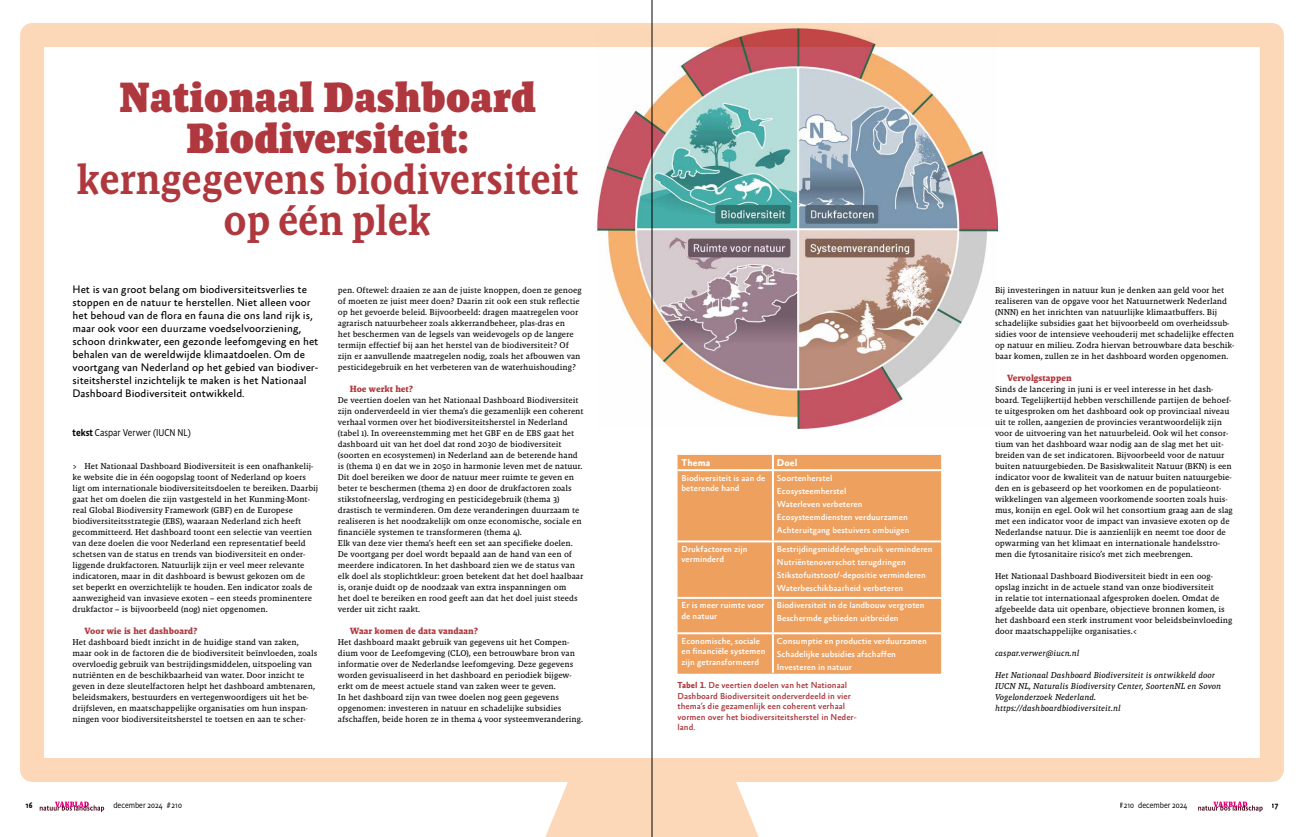
<style>
.page{position:relative;width:1304px;height:837px;background:#fff}
.page>*{position:absolute;margin:0;border:0;box-sizing:border-box;transform-origin:0 0}
.t1{font:500 43px/41px "Absara Headline Pro";letter-spacing:-.01em;color:#af383e;text-align:center}
.t2{font:900 43px/41px "Absara Headline Pro";letter-spacing:.01em;color:#af383e;text-align:center}
.t3{font:11px/13px "Absara Sans Offc Pro";color:#000}
.t4{font:300 10px "Absara Sans Headline Pro";color:#000}
.t5{font:700 10px "Absara Sans Offc Pro";color:#fff}
.t6{font:700 9.2px "Malaga OT";color:#af383e}
.t7{font:500 8.8px/13px "Absara Sans Offc Pro";color:#fff}
.t8{font:500 8.8px/10.5px "Absara Sans Offc Pro";color:#af383e}
.t9{font:8.6px/11px "Malaga OT";color:#000}
.t10{font:italic 8.6px/11px "Malaga OT";color:#000}
.t11{font:300 8.3px "Absara Sans Headline Pro";color:#000}
.t12{font:500 8.3px "Absara Sans Headline Pro";color:#000}
.s1{font-weight:500}
.s2{font-weight:700}
</style>
<div class="page">
<div style="left:20px;top:23px;width:1264px;height:758px;border:24px solid #fcd8b8"></div>
<img style="left:597px;top:28px;width:400px;height:400px">
<svg style="left:545px;top:772px;width:214px;height:64px;background:#fcdbbe"></svg>
<div style="left:677px;top:454px;width:264px;height:219px;background:#eea05f"></div>
<svg style="left:772px;top:454px;width:2px;height:15px"></svg>
<hr style="left:677px;top:469px;width:96px;height:2px;background:#fff">
<hr style="left:773px;top:469px;width:168px;height:2px;background:#fff">
<hr style="left:772px;top:471px;width:2px;height:69px;background:#fff">
<hr style="left:677px;top:540px;width:96px;height:2px;background:#fff">
<hr style="left:773px;top:540px;width:168px;height:2px;background:#fff">
<hr style="left:772px;top:542px;width:2px;height:54px;background:#fff">
<hr style="left:677px;top:596px;width:96px;height:2px;background:#fff">
<hr style="left:773px;top:596px;width:168px;height:2px;background:#fff">
<hr style="left:772px;top:598px;width:2px;height:34px;background:#fff">
<hr style="left:677px;top:632px;width:96px;height:2px;background:#fff">
<hr style="left:773px;top:632px;width:168px;height:2px;background:#fff">
<hr style="left:772px;top:634px;width:2px;height:38px;background:#fff">
<svg style="left:40px;top:801px;width:64px;height:10px"></svg>
<svg style="left:1198px;top:801px;width:65px;height:10px"></svg>
<hr style="left:652px;top:0;width:1px;height:836px;background:#000">
<h1 class="t2" style="left:119px;top:76px;width:418px">Nationaal Dashboard<br>Biodiversiteit:</h1>
<h1 class="t1" style="left:76px;top:158px;width:504px">kerngegevens biodiversiteit op één plek</h1>
<p class="t3" style="left:73px;top:283px;width:247px">Het is van groot belang om biodiversiteitsverlies te stoppen en de natuur te herstellen. Niet alleen voor het behoud van de flora en fauna die ons land rijk is, maar ook voor een duurzame voedselvoorziening, schoon drinkwater, een gezonde leefomgeving en het behalen van de wereldwijde klimaatdoelen. Om de voortgang van Nederland op het gebied van biodiver&shy;siteitsherstel inzichtelijk te maken is het Nationaal Dashboard Biodiversiteit ontwikkeld.</p>
<p class="t4" style="left:73px;top:426px;width:120px"><span class="s1">tekst</span> Caspar Verwer (IUCN NL)</p>
<p class="t9" style="left:73px;top:460px;width:247px">&gt; Het Nationaal Dashboard Biodiversiteit is een onafhankelij&shy;ke website die in één oogopslag toont of Nederland op koers ligt om internationale biodiversiteitsdoelen te bereiken. Daarbij gaat het om doelen die zijn vastgesteld in het Kunming-Mont&shy;real Global Biodiversity Framework (GBF) en de Europese biodiversiteitsstrategie (EBS), waaraan Nederland zich heeft gecommitteerd. Het dashboard toont een selectie van veertien van deze doelen die voor Nederland een representatief beeld schetsen van de status en trends van biodiversiteit en onder&shy;liggende drukfactoren. Natuurlijk zijn er veel meer relevante indicatoren, maar in dit dashboard is bewust gekozen om de<br>set beperkt en overzichtelijk te houden. Een indicator zoals de aanwezigheid van invasieve exoten – een steeds prominentere drukfactor – is bijvoorbeeld (nog) niet opgenomen.</p>
<p class="t6" style="left:85px;top:625px;width:115px">Voor wie is het dashboard?</p>
<p class="t9" style="left:73px;top:636px;width:246px">Het dashboard biedt inzicht in de huidige stand van zaken, maar ook in de factoren die de biodiversiteit beïnvloeden, zoals overvloedig gebruik van bestrijdingsmiddelen, uitspoeling van nutriënten en de beschikbaarheid van water. Door inzicht te geven in deze sleutelfactoren helpt het dashboard ambtenaren, beleidsmakers, bestuurders en vertegenwoordigers uit het be&shy;drijfsleven, en maatschappelijke organisaties om hun inspan&shy;ningen voor biodiversiteitsherstel te toetsen en aan te scher-</p>
<p class="t9" style="left:338px;top:284px;width:245px">pen. Oftewel: draaien ze aan de juiste knoppen, doen ze genoeg of moeten ze juist meer doen? Daarin zit ook een stuk reflectie op het gevoerde beleid. Bijvoorbeeld: dragen maatregelen voor agrarisch natuurbeheer zoals akkerrandbeheer, plas-dras en<br>het beschermen van de legsels van weidevogels op de langere termijn effectief bij aan het herstel van de biodiversiteit? Of zijn er aanvullende maatregelen nodig, zoals het afbouwen van pesticidegebruik en het verbeteren van de waterhuishouding?</p>
<p class="t6" style="left:350px;top:383px;width:65px">Hoe werkt het?</p>
<p class="t9" style="left:338px;top:394px;width:247px">De veertien doelen van het Nationaal Dashboard Biodiversiteit zijn onderverdeeld in vier thema’s die gezamenlijk een coherent verhaal vormen over het biodiversiteitsherstel in Nederland (tabel 1). In overeenstemming met het GBF en de EBS gaat het dashboard uit van het doel dat rond 2030 de biodiversiteit (soorten en ecosystemen) in Nederland aan de beterende hand is (thema 1) en dat we in 2050 in harmonie leven met de natuur.<br>Dit doel bereiken we door de natuur meer ruimte te geven en beter te beschermen (thema 2) en door de drukfactoren zoals stikstofneerslag, verdroging en pesticidegebruik (thema 3) drastisch te verminderen. Om deze veranderingen duurzaam te realiseren is het noodzakelijk om onze economische, sociale en financiële systemen te transformeren (thema 4).<br>Elk van deze vier thema’s heeft een set aan specifieke doelen.<br>De voortgang per doel wordt bepaald aan de hand van een of meerdere indicatoren. In het dashboard zien we de status van elk doel als stoplichtkleur: groen betekent dat het doel haalbaar is, oranje duidt op de noodzaak van extra inspanningen om<br>het doel te bereiken en rood geeft aan dat het doel juist steeds verder uit zicht raakt.</p>
<p class="t6" style="left:350px;top:625px;width:130px">Waar komen de data vandaan?</p>
<p class="t9" style="left:338px;top:636px;width:247px">Het dashboard maakt gebruik van gegevens uit het Compen&shy;dium voor de Leefomgeving (CLO), een betrouwbare bron van informatie over de Nederlandse leefomgeving. Deze gegevens worden gevisualiseerd in het dashboard en periodiek bijgew&shy;erkt om de meest actuele stand van zaken weer te geven.<br>In het dashboard zijn van twee doelen nog geen gegevens opgenomen: investeren in natuur en schadelijke subsidies afschaffen, beide horen ze in thema 4 voor systeemverandering.</p>
<p class="t5" style="left:681px;top:457px;width:30px">Thema</p>
<p class="t5" style="left:777px;top:457px;width:22px">Doel</p>
<p class="t7" style="left:681px;top:472px;width:86px;line-height:10.5px">Biodiversiteit is aan de beterende hand</p>
<p class="t7" style="left:777px;top:471px;width:134px">Soortenherstel<br>Ecosysteemherstel<br>Waterleven verbeteren<br>Ecosysteemdiensten verduurzamen<br>Achteruitgang bestuivers ombuigen</p>
<p class="t7" style="left:681px;top:544px;width:68px;line-height:10.5px">Drukfactoren zijn verminderd</p>
<p class="t7" style="left:777px;top:542px;width:157px">Bestrijdingsmiddelengebruik verminderen Nutriëntenoverschot terugdringen Stikstofuitstoot/-depositie verminderen Waterbeschikbaarheid verbeteren</p>
<p class="t7" style="left:681px;top:600px;width:84px;line-height:10.5px">Er is meer ruimte voor de natuur</p>
<p class="t7" style="left:777px;top:599px;width:149px">Biodiversiteit in de landbouw vergroten<br>Beschermde gebieden uitbreiden</p>
<p class="t7" style="left:681px;top:635px;width:85px;line-height:10.5px">Economische, sociale en financiële systemen zijn getransformeerd</p>
<p class="t7" style="left:777px;top:634px;width:152px">Consumptie en productie verduurzamen<br>Schadelijke subsidies afschaffen<br>Investeren in natuur</p>
<p class="t8" style="left:677px;top:680px;width:181px"><span class="s2">Tabel 1.</span> De veertien doelen van het Nationaal Dashboard Biodiversiteit onderverdeeld in vier thema’s die gezamenlijk een coherent verhaal vormen over het biodiversiteitsherstel in Neder&shy;land.</p>
<p class="t9" style="left:995px;top:284px;width:241px">Bij investeringen in natuur kun je denken aan geld voor het realiseren van de opgave voor het Natuurnetwerk Nederland (NNN) en het inrichten van natuurlijke klimaatbuffers. Bij schadelijke subsidies gaat het bijvoorbeeld om overheidssub&shy;sidies voor de intensieve veehouderij met schadelijke effecten op natuur en milieu. Zodra hiervan betrouwbare data beschik&shy;baar komen, zullen ze in het dashboard worden opgenomen.</p>
<p class="t6" style="left:1007px;top:372px;width:66px">Vervolgstappen</p>
<p class="t9" style="left:995px;top:383px;width:239px">Sinds de lancering in juni is er veel interesse in het dash&shy;board. Tegelijkertijd hebben verschillende partijen de behoef&shy;te uitgesproken om het dashboard ook op provinciaal niveau uit te rollen, aangezien de provincies verantwoordelijk zijn voor de uitvoering van het natuurbeleid. Ook wil het consor&shy;tium van het dashboard waar nodig aan de slag met het uit&shy;breiden van de set indicatoren. Bijvoorbeeld voor de natuur buiten natuurgebieden. De Basiskwaliteit Natuur (BKN) is een indicator voor de kwaliteit van de natuur buiten natuurgebie&shy;den en is gebaseerd op het voorkomen en de populatieont&shy;wikkelingen van algemeen voorkomende soorten zoals huis&shy;mus, konijn en egel. Ook wil het consortium graag aan de slag met een indicator voor de impact van invasieve exoten op de Nederlandse natuur. Die is aanzienlijk en neemt toe door de opwarming van het klimaat en internationale handelsstro&shy;men die fytosanitaire risico’s met zich meebrengen.</p>
<p class="t9" style="left:995px;top:570px;width:239px">Het Nationaal Dashboard Biodiversiteit biedt in een oog&shy;opslag inzicht in de actuele stand van onze biodiversiteit<br>in relatie tot internationaal afgesproken doelen. Omdat de afgebeelde data uit openbare, objectieve bronnen komen, is het dashboard een sterk instrument voor beleidsbeïnvloeding door maatschappelijke organisaties.&lt;</p>
<p class="t10" style="left:995px;top:647px;width:86px">caspar.verwer@iucn.nl</p>
<p class="t10" style="left:995px;top:669px;width:228px">Het Nationaal Dashboard Biodiversiteit is ontwikkeld door IUCN NL, Naturalis Biodiversity Center, SoortenNL en Sovon Vogelonderzoek Nederland. https://dashboardbiodiversiteit.nl</p>
<p class="t12" style="left:26px;top:799px;width:8px">16</p>
<p class="t11" style="left:113px;top:799px;width:70px">december 2024 # 210</p>
<p class="t11" style="left:1120px;top:799px;width:69px">#210 december 2024</p>
<p class="t12" style="left:1272px;top:799px;width:8px">17</p>
</div>
